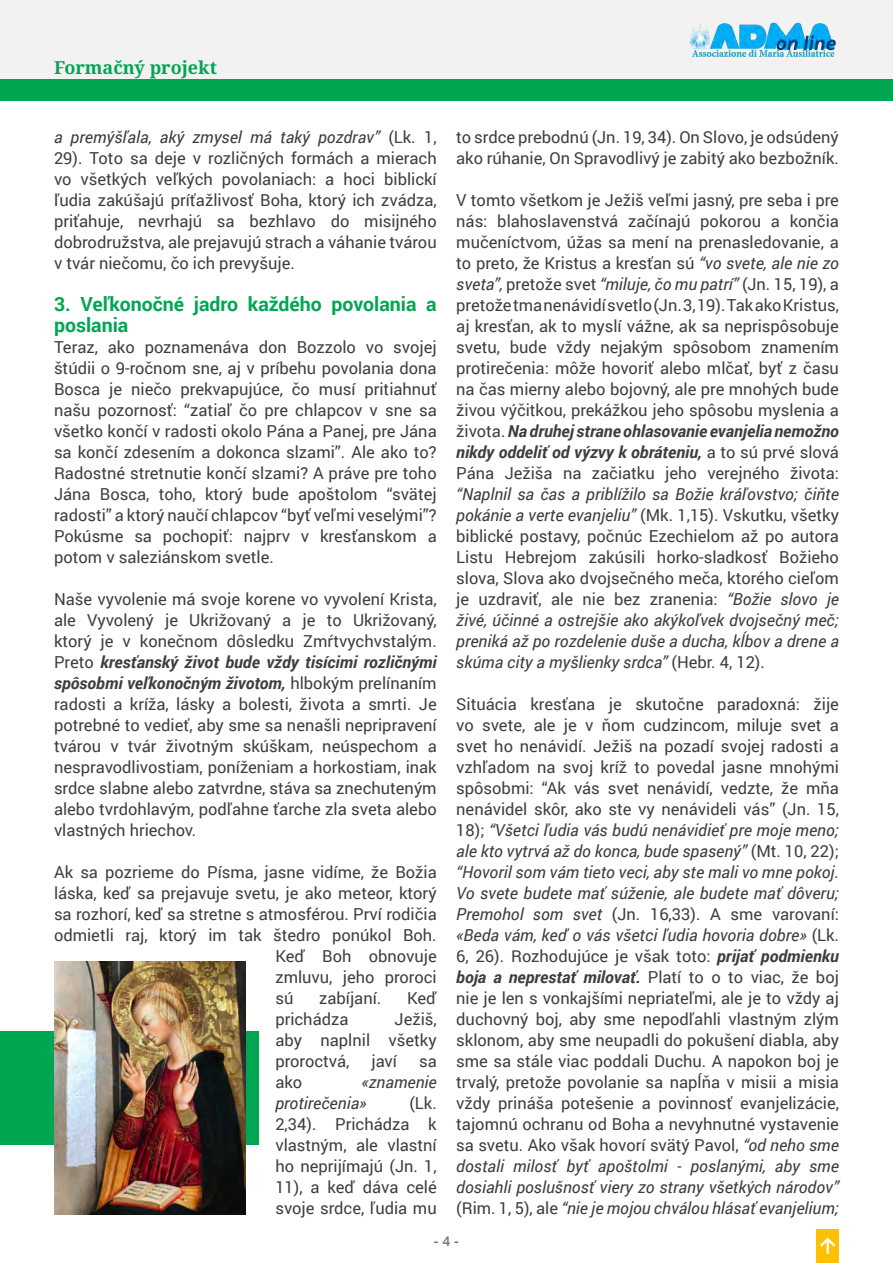
<style>
.page{position:relative;width:893px;height:1263px;background:#fff}
.page>*{position:absolute;margin:0;border:0;box-sizing:border-box;transform-origin:0 0}
.t1{font:700 19.5px/21px "Roboto";color:#00a652}
.t2{font:700 18px "Noto Serif";color:#00a652}
.t3{font:16.5px/21px "Roboto";color:#3e3e3f;text-align:justify}
.t4{font:italic 16.5px/21px "Roboto";color:#3e3e3f}
.t5{font:700 13.5px "Segoe UI";color:#6d6e70}
.s1{font-style:italic}
.s2{font-weight:700;font-style:italic}
.s3{font-weight:600}
</style>
<div class="page">
<div style="left:0;top:0;width:893px;height:80px;background:#f2f2f2"></div>
<img style="left:689px;top:22px;width:147px;height:35px">
<div style="left:816px;top:1229px;width:23px;height:34px;background:#ffc000"></div>
<svg style="left:820px;top:1237px;width:16px;height:17px"></svg>
<div style="left:0;top:80px;width:893px;height:20px;background:#00a652"></div>
<div style="left:0;top:1031px;width:259px;height:114px;background:#00a652"></div>
<img style="left:54px;top:962px;width:191px;height:253px">
<p class="t2" style="left:54px;top:54px;width:164px">Formačný projekt</p>
<p class="t3" style="left:54px;top:126px;width:384px"><span class="s1">a premýšľala, aký zmysel má taký pozdrav”</span> (Lk. 1, 29). Toto sa deje v rozličných formách a mierach vo všetkých veľkých povolaniach: a hoci biblickí ľudia zakúšajú príťažlivosť Boha, ktorý ich zvádza, priťahuje, nevrhajú sa bezhlavo do misijného dobrodružstva, ale prejavujú strach a váhanie tvárou v tvár niečomu, čo ich prevyšuje.</p>
<p class="t1" style="left:54px;top:292px;width:384px">3. Veľkonočné jadro každého povolania a poslania</p>
<p class="t3" style="left:54px;top:336px;width:384px">Teraz, ako poznamenáva don Bozzolo vo svojej štúdii o 9-ročnom sne, aj v príbehu povolania dona Bosca je niečo prekvapujúce, čo musí pritiahnuť našu pozornosť: “zatiaľ čo pre chlapcov v sne sa všetko končí v radosti okolo Pána a Panej, pre Jána sa končí zdesením a dokonca slzami”. Ale ako to?<br>Radostné stretnutie končí slzami? A práve pre toho Jána Bosca, toho, ktorý bude apoštolom “svätej radosti” a ktorý naučí chlapcov “byť veľmi veselými”?<br>Pokúsme sa pochopiť: najprv v kresťanskom a potom v saleziánskom svetle.</p>
<p class="t3" style="left:54px;top:588px;width:384px">Naše vyvolenie má svoje korene vo vyvolení Krista, ale Vyvolený je Ukrižovaný a je to Ukrižovaný, ktorý je v konečnom dôsledku Zmŕtvychvstalým.<br>Preto <span class="s2">kresťanský život bude vždy tisícimi rozličnými spôsobmi veľkonočným životom,</span> hlbokým prelínaním radosti a kríža, lásky a bolesti, života a smrti. Je potrebné to vedieť, aby sme sa nenašli nepripravení tvárou v tvár životným skúškam, neúspechom a nespravodlivostiam, poníženiam a horkostiam, inak srdce slabne alebo zatvrdne, stáva sa znechuteným alebo tvrdohlavým, podľahne ťarche zla sveta alebo vlastných hriechov.</p>
<p class="t3" style="left:54px;top:861px;width:384px">Ak sa pozrieme do Písma, jasne vidíme, že Božia</p>
<p class="t3" style="left:54px;top:882px;width:384px">láska, keď sa prejavuje svetu, je ako meteor, ktorý</p>
<p class="t3" style="left:54px;top:903px;width:384px">sa rozhorí, keď sa stretne s atmosférou. Prví rodičia</p>
<p class="t3" style="left:54px;top:924px;width:384px">odmietli raj, ktorý im tak štedro ponúkol Boh.</p>
<p class="t3" style="left:275px;top:945px;width:163px">Keď Boh obnovuje</p>
<p class="t3" style="left:275px;top:966px;width:163px">zmluvu, jeho proroci</p>
<p class="t3" style="left:275px;top:987px;width:20px">sú</p>
<p class="t3" style="left:319px;top:987px;width:64px">zabíjaní.</p>
<p class="t3" style="left:407px;top:987px;width:31px">Keď</p>
<p class="t3" style="left:275px;top:1008px;width:75px">prichádza</p>
<p class="t3" style="left:275px;top:1008px;width:163px;text-indent:119px">Ježiš, aby naplnil všetky proroctvá,</p>
<p class="t3" style="left:371px;top:1050px;width:27px">javí</p>
<p class="t3" style="left:419px;top:1050px;width:19px">sa</p>
<p class="t4" style="left:275px;top:1071px;width:163px;text-indent:86px">«znamenie protirečenia»</p>
<p class="t3" style="left:275px;top:1071px;width:28px">ako</p>
<p class="t3" style="left:275px;top:1092px;width:163px;text-indent:134px">(Lk.<br>2,34). Prichádza k vlastným, ale vlastní ho neprijímajú (Jn. 1, 11), a keď dáva celé svoje srdce, ľudia mu</p>
<p class="t3" style="left:456px;top:126px;width:384px">to srdce prebodnú (Jn. 19, 34). On Slovo, je odsúdený ako rúhanie, On Spravodlivý je zabitý ako bezbožník.</p>
<p class="t3" style="left:456px;top:189px;width:384px">V tomto všetkom je Ježiš veľmi jasný, pre seba i pre nás: blahoslavenstvá začínajú pokorou a končia mučeníctvom, úžas sa mení na prenasledovanie, a to preto, že Kristus a kresťan sú <span class="s1">“vo svete, ale nie zo sveta”,</span> pretože svet <span class="s1">“miluje, čo mu patrí”</span> (Jn. 15, 19), a pretože tma nenávidí svetlo (Jn. 3, 19). Tak ako Kristus, aj kresťan, ak to myslí vážne, ak sa neprispôsobuje svetu, bude vždy nejakým spôsobom znamením protirečenia: môže hovoriť alebo mlčať, byť z času na čas mierny alebo bojovný, ale pre mnohých bude živou výčitkou, prekážkou jeho spôsobu myslenia a života. <span class="s2">Na druhej strane ohlasovanie evanjelia nemožno nikdy oddeliť od výzvy k obráteniu,</span> a to sú prvé slová Pána Ježiša na začiatku jeho verejného života: <span class="s1">“Naplnil sa čas a priblížilo sa Božie kráľovstvo; čiňte pokánie a verte evanjeliu”</span> (Mk. 1,15). Vskutku, všetky biblické postavy, počnúc Ezechielom až po autora Listu Hebrejom zakúsili horko-sladkosť Božieho slova, Slova ako dvojsečného meča, ktorého cieľom je uzdraviť, ale nie bez zranenia: <span class="s1">“Božie slovo je živé, účinné a ostrejšie ako akýkoľvek dvojsečný meč; preniká až po rozdelenie duše a ducha, kĺbov a drene a skúma city a myšlienky srdca”</span> (Hebr. 4, 12).</p>
<p class="t3" style="left:456px;top:693px;width:384px">Situácia kresťana je skutočne paradoxná: žije vo svete, ale je v ňom cudzincom, miluje svet a svet ho nenávidí. Ježiš na pozadí svojej radosti a vzhľadom na svoj kríž to povedal jasne mnohými spôsobmi: “Ak vás svet nenávidí, vedzte, že mňa nenávidel skôr, ako ste vy nenávideli vás” (Jn. 15, 18); <span class="s1">“Všetci ľudia vás budú nenávidieť pre moje meno; ale kto vytrvá až do konca, bude spasený”</span> (Mt. 10, 22); <span class="s1">“Hovoril som vám tieto veci, aby ste mali vo mne pokoj.<br>Vo svete budete mať súženie, ale budete mať dôveru; Premohol som svet</span> (Jn. 16,33). A sme varovaní: <span class="s1">«Beda vám, keď o vás všetci ľudia hovoria dobre»</span> (Lk.<br>6, 26). Rozhodujúce je však toto: <span class="s2">prijať podmienku boja a neprestať milovať.</span> Platí to o to viac, že boj nie je len s vonkajšími nepriateľmi, ale je to vždy aj duchovný boj, aby sme nepodľahli vlastným zlým sklonom, aby sme neupadli do pokušení diabla, aby sme sa stále viac poddali Duchu. A napokon boj je trvalý, pretože povolanie sa napĺňa v misii a misia vždy prináša potešenie a povinnosť evanjelizácie, tajomnú ochranu od Boha a nevyhnutné vystavenie sa svetu. Ako však hovorí svätý Pavol, <span class="s1">“od neho sme dostali milosť byť apoštolmi - poslanými, aby sme dosiahli poslušnosť viery zo strany všetkých národov” </span>(Rim. 1, 5), ale <span class="s1">“nie je mojou chválou hlásať evanjelium;</span></p>
<p class="t5" style="left:434px;top:1229px;width:27px">- <span class="s3">4</span> -</p>
</div>
